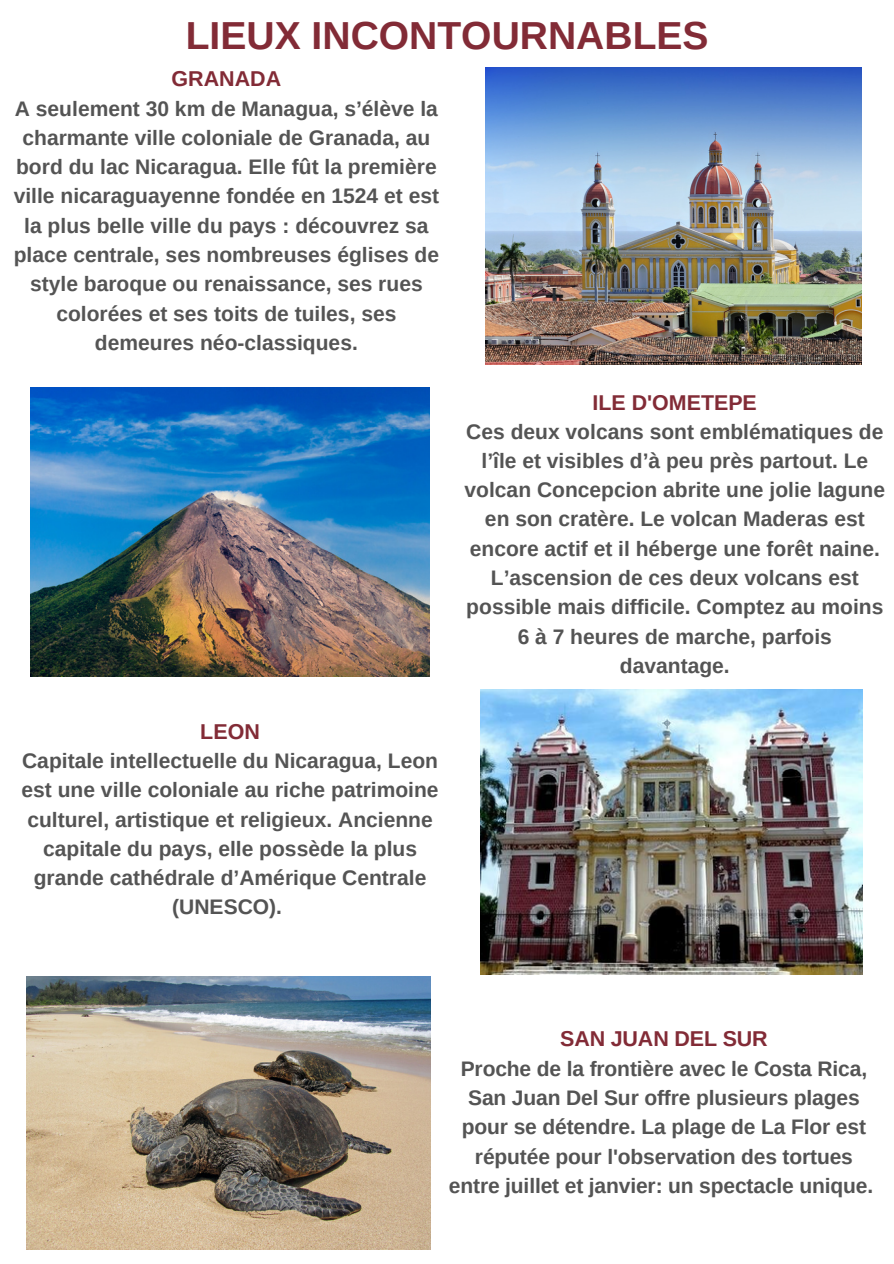
<style>
.page{position:relative;width:894px;height:1264px;background:#fff}
.page>*{position:absolute;margin:0;border:0;box-sizing:border-box;transform-origin:0 0}
.t1{font:700 39px "Arimo";color:#822b36}
.t2{font:700 21.45px "Arimo";color:#822b36}
.t3{font:700 21px/29.2px "Arimo";color:#545454;text-align:center}
</style>
<div class="page">
<img style="left:485px;top:67px;width:376px;height:297px">
<img style="left:30px;top:387px;width:399px;height:289px">
<img style="left:480px;top:689px;width:381px;height:285px">
<img style="left:27px;top:976px;width:403px;height:273px">
<p class="t1" style="left:186px;top:14px;width:524px">LIEUX INCONTOURNABLES</p>
<p class="t2" style="left:171px;top:67px;width:111px">GRANADA</p>
<p class="t3" style="left:14px;top:94px;width:426px">A seulement 30 km de Managua, s’élève la charmante ville coloniale de Granada, au bord du lac Nicaragua. Elle fût la première ville nicaraguayenne fondée en 1524 et est la plus belle ville du pays : découvrez sa place centrale, ses nombreuses églises de style baroque ou renaissance, ses rues colorées et ses toits de tuiles, ses demeures néo-classiques.</p>
<p class="t2" style="left:200px;top:719px;width:61px">LEON</p>
<p class="t3" style="left:22px;top:746px;width:418px">Capitale intellectuelle du Nicaragua, Leon est une ville coloniale au riche patrimoine culturel, artistique et religieux. Ancienne capitale du pays, elle possède la plus grande cathédrale d’Amérique Centrale (UNESCO).</p>
<p class="t2" style="left:592px;top:391px;width:166px">ILE D'OMETEPE</p>
<p class="t3" style="left:464px;top:416px;width:422px">Ces deux volcans sont emblématiques de l’île et visibles d’à peu près partout. Le volcan Concepcion abrite une jolie lagune en son cratère. Le volcan Maderas est encore actif et il héberge une forêt naine.<br>L’ascension de ces deux volcans est possible mais difficile. Comptez au moins 6 à 7 heures de marche, parfois davantage.</p>
<p class="t2" style="left:560px;top:1027px;width:209px">SAN JUAN DEL SUR</p>
<p class="t3" style="left:449px;top:1053px;width:426px">Proche de la frontière avec le Costa Rica, San Juan Del Sur offre plusieurs plages pour se détendre. La plage de La Flor est réputée pour l'observation des tortues entre juillet et janvier: un spectacle unique.</p>
</div>
